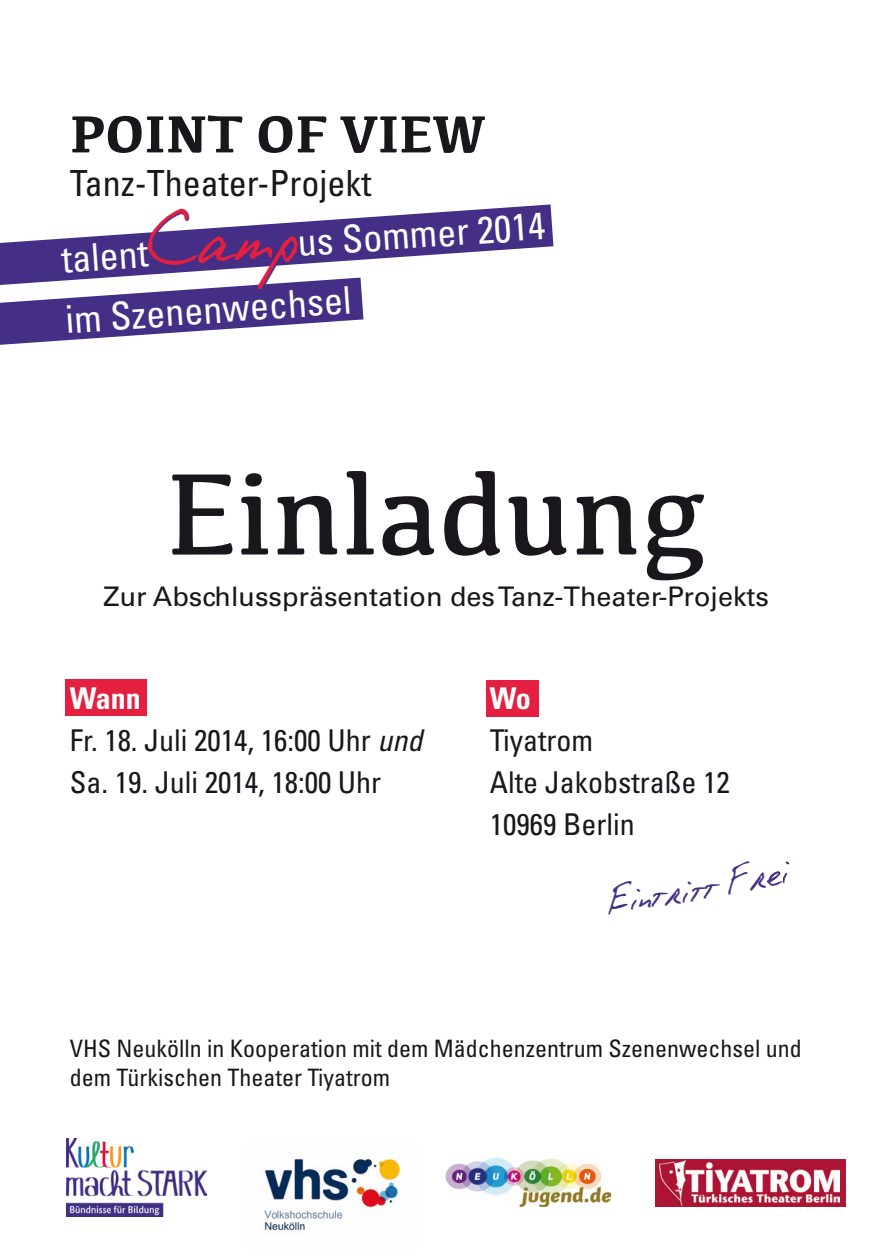
<style>
.page{position:relative;width:893px;height:1259px;background:#fff}
.page>*{position:absolute;margin:0;border:0;box-sizing:border-box;transform-origin:0 0}
.t1{font:120px "Kefa";color:#1a171c}
.t2{font:700 54px "Kefa";color:#1a171c}
.t3{font:condensed 38.1px "Univers LT Std";color:#fff}
.t4{font:condensed 36px "Univers";color:#1a171c}
.t5{font:condensed 30px "Univers LT Std";color:#1a171c}
.t6{font:700 condensed 30px "Univers LT Std";letter-spacing:-.01em;color:#fff}
.t7{font:27px "Univers LT Std";color:#1a171c}
.t8{font:condensed 24px/28.8px "Univers LT Std";color:#1a171c}
.s1{font-family:"Phont Phreak's Handwriting";font-stretch:normal;font-size:79.5px;color:#e41f3f}
.s2{font-style:italic}
</style>
<div class="page">
<img style="left:66px;top:1138px;width:141px;height:78px">
<img style="left:264px;top:1158px;width:137px;height:74px">
<div style="left:656px;top:1158px;width:190px;height:48px;background:#ad1735"></div>
<img style="left:660px;top:1161px;width:179px;height:44px">
<div style="left:487px;top:679px;width:52px;height:37px;background:#e41f3f"></div>
<div style="left:65px;top:679px;width:82px;height:36px;background:#e41f3f"></div>
<svg style="left:0;top:204px;width:553px;height:141px"></svg>
<svg style="left:62px;top:210px;width:484px;height:124px;fill:#452f86"></svg>
<img style="left:445px;top:1158px;width:166px;height:48px">
<p class="t2" style="left:70px;top:98px;width:417px">POINT OF VIEW</p>
<p class="t4" style="left:70px;top:160px;width:303px">Tanz-Theater-Projekt</p>
<p class="t3" style="left:60px;top:235px;width:486px;rotate:-4deg">talent<span class="s1">Camp</span>us Sommer 2014</p>
<p class="t3" style="left:64px;top:295px;width:288px;rotate:-4deg">im Szenenwechsel</p>
<p class="t1" style="left:166px;top:440px;width:541px">Einladung</p>
<p class="t7" style="left:103px;top:580px;width:667px">Zur Abschlusspräsentation des Tanz-Theater-Projekts</p>
<p class="t6" style="left:70px;top:680px;width:73px">Wann</p>
<p class="t5" style="left:70px;top:721px;width:354px">Fr. 18. Juli 2014, 16:00 Uhr <span class="s2">und</span></p>
<p class="t5" style="left:70px;top:763px;width:313px">Sa. 19. Juli 2014, 18:00 Uhr</p>
<p class="t6" style="left:490px;top:680px;width:42px">Wo</p>
<p class="t5" style="left:490px;top:721px;width:105px">Tiyatrom</p>
<p class="t5" style="left:490px;top:763px;width:241px">Alte Jakobstraße 12</p>
<p class="t5" style="left:490px;top:805px;width:146px">10969 Berlin</p>
<p class="t8" style="left:70px;top:1034px;width:733px">VHS Neukölln in Kooperation mit dem Mädchenzentrum Szenenwechsel und dem Türkischen Theater Tiyatrom</p>
</div>
